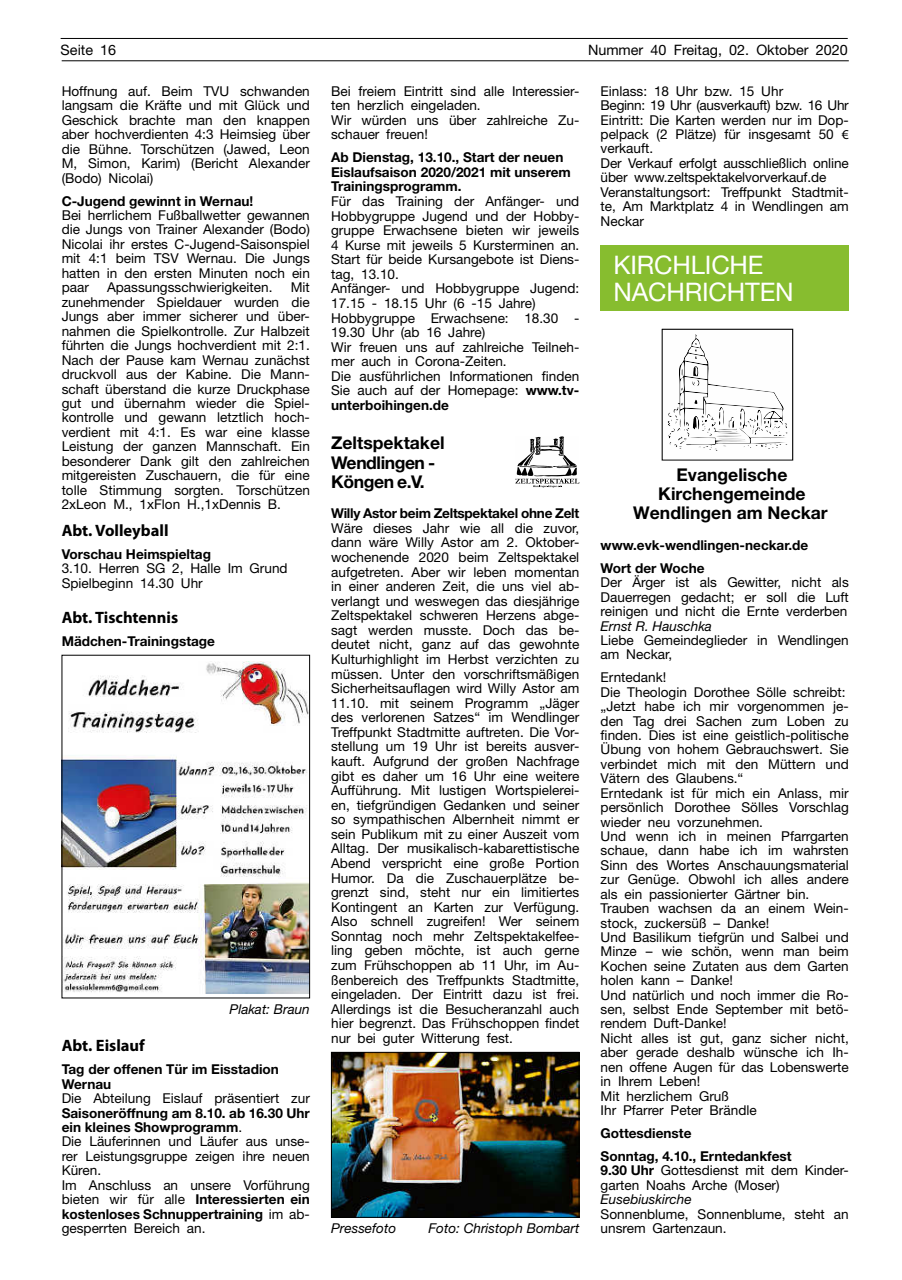
<style>
.page{position:relative;width:902px;height:1280px;background:#fff}
.page>*{position:absolute;margin:0;border:0;box-sizing:border-box;transform-origin:0 0}
.t1{font:25.65px/27.2px "Helvetica Neue";letter-spacing:-.005em;color:#fff}
.t2{font:700 17.55px/19.2px "Helvetica Neue";color:#000;text-align:center}
.t3{font:700 17.55px/19.4px "Helvetica Neue";letter-spacing:-.02em;color:#000}
.t4{font:700 16.5px "Myriad Pro";color:#000}
.t5{font:14.4px "Helvetica Neue";color:#000}
.t6{font:13.65px/14.4px "Helvetica Neue";color:#000}
.t7{font:700 13.65px/23px "Helvetica Neue";color:#000}
.t8{font:italic 13.65px "Helvetica Neue";color:#000}
.t9{font:700 13.65px "Helvetica Neue";letter-spacing:-.02em;color:#000}
.s1{font-weight:700}
.s2{font-family:"Myriad Pro"}
</style>
<div class="page">
<hr style="left:61px;top:38px;width:786px;height:1px;background:#000">
<hr style="left:62px;top:61px;width:786px;height:1px;background:#000">
<img style="left:64px;top:661px;width:244px;height:333px">
<div style="left:62px;top:655px;width:248px;height:343px;border:1px solid #000"></div>
<div style="left:600px;top:245px;width:248px;height:66px;background:#87bd2f"></div>
<svg style="left:661px;top:329px;width:132px;height:132px"></svg>
<svg style="left:515px;top:436px;width:64px;height:52px"></svg>
<img style="left:333px;top:1054px;width:244px;height:161px">
<div style="left:331px;top:1052px;width:248px;height:165px;border:1px solid #000"></div>
<p class="t5" style="left:61px;top:41px;width:57px">Seite 16</p>
<p class="t5" style="left:588px;top:41px;width:261px">Nummer 40 Freitag, 02. Oktober 2020</p>
<p class="t6" style="left:62px;top:84px;width:250px;text-align:justify">Hoffnung auf. Beim TVU schwanden langsam die Kräfte und mit Glück und Geschick brachte man den knappen aber hochverdienten 4:3 Heimsieg über die Bühne. Torschützen (Jawed, Leon M, Simon, Karim) (Bericht Alexander (Bodo) Nicolai)</p>
<p class="t7" style="left:62px;top:189px;width:193px">C-Jugend gewinnt in Wernau!</p>
<p class="t6" style="left:62px;top:208px;width:250px;text-align:justify">Bei herrlichem Fußballwetter gewannen die Jungs von Trainer Alexander (Bodo)<br>Nicolai ihr erstes C-Jugend-Saisonspiel mit 4:1 beim TSV Wernau. Die Jungs hatten in den ersten Minuten noch ein paar</p>
<p class="t6" style="left:331px;top:83px;width:250px">Bei freiem Eintritt sind alle Interessier&shy;ten herzlich eingeladen.<br>Wir würden uns über zahlreiche Zu&shy;schauer freuen!</p>
<p class="t7" style="left:331px;top:150px;width:241px;line-height:14.5px">Ab Dienstag, 13.10., Start der neuen<br>Eislaufsaison 2020/2021 mit unserem<br>Trainingsprogramm.</p>
<p class="t6" style="left:331px;top:194px;width:250px">Für das Training der Anfänger- und<br>Hobbygruppe Jugend und der Hobby&shy;gruppe Erwachsene bieten wir jeweils<br>4 Kurse mit jeweils 5 Kursterminen an.<br>Start für beide Kursangebote ist Diens&shy;tag, 13.10.<br>Anfänger- und Hobbygruppe Jugend:<br>17.15 - 18.15 Uhr (6 -15 Jahre)<br>Hobbygruppe Erwachsene: 18.30 -<br>19.30 Uhr (ab 16 Jahre)<br>Wir freuen uns auf zahlreiche Teilneh&shy;mer auch in Corona-Zeiten.<br>Die ausführlichen Informationen finden<br>Sie auch auf der Homepage: <span class="s1">www.tv&shy;unterboihingen.de</span></p>
<p class="t3" style="left:331px;top:433px;width:115px">Zeltspektakel<br>Wendlingen -<br>Köngen e.V.</p>
<p class="t9" style="left:331px;top:505px;width:250px">Willy Astor beim Zeltspektakel ohne Zelt</p>
<p class="t6" style="left:331px;top:520px;width:250px;text-align:justify">Wäre dieses Jahr wie all die zuvor, dann wäre Willy Astor am 2. Oktober&shy;wochenende 2020 beim Zeltspektakel aufgetreten. Aber wir leben momentan in einer anderen Zeit, die uns viel ab&shy;verlangt und weswegen das diesjährige Zeltspektakel schweren Herzens abge&shy;sagt werden musste. Doch das be&shy;deutet nicht, ganz auf das gewohnte Kulturhighlight im Herbst verzichten zu müssen. Unter den vorschriftsmäßigen Sicherheitsauflagen wird Willy Astor am 11.10. mit seinem Programm „Jäger des verlorenen Satzes“ im Wendlinger Treffpunkt Stadtmitte auftreten. Die Vor&shy;stellung um 19 Uhr ist bereits ausver&shy;kauft. Aufgrund der großen Nachfrage gibt es daher um 16 Uhr eine weitere Aufführung. Mit lustigen Wortspielerei&shy;en, tiefgründigen Gedanken und seiner so sympathischen Albernheit nimmt er sein Publikum mit zu einer Auszeit vom Alltag. Der musikalisch-kabarettistische Abend verspricht eine große Portion Humor. Da die Zuschauerplätze be&shy;grenzt sind, steht nur ein limitiertes Kontingent an Karten zur Verfügung.<br>Also schnell zugreifen! Wer seinem Sonntag noch mehr Zeltspektakelfee&shy;ling geben möchte, ist auch gerne zum Frühschoppen ab 11 Uhr, im Au&shy;ßenbereich des Treffpunkts Stadtmitte, eingeladen. Der Eintritt dazu ist frei.<br>Allerdings ist die Besucheranzahl auch hier begrenzt. Das Frühschoppen findet nur bei guter Witterung fest.</p>
<p class="t6" style="left:600px;top:84px;width:250px">Einlass: 18 Uhr bzw. 15 Uhr<br>Beginn: 19 Uhr (ausverkauft) bzw. 16 Uhr<br>Eintritt: Die Karten werden nur im Dop&shy;pelpack (2 Plätze) für insgesamt 50 <span class="s2">€ </span>verkauft.<br>Der Verkauf erfolgt ausschließlich online über www.zeltspektakelvorverkauf.de<br>Veranstaltungsort: Treffpunkt Stadtmit&shy;te, Am Marktplatz 4 in Wendlingen am<br>Neckar</p>
<h1 class="t1" style="left:613px;top:251px;width:181px">KIRCHLICHE<br>NACHRICHTEN</h1>
<p class="t6" style="left:62px;top:280px;width:250px;text-align:justify;text-indent:229px">Mit zunehmender Spieldauer wurden die Jungs aber immer sicherer und über&shy;nahmen die Spielkontrolle. Zur Halbzeit führten die Jungs hochverdient mit 2:1.<br>Nach der Pause kam Wernau zunächst druckvoll aus der Kabine. Die Mann&shy;schaft überstand die kurze Druckphase gut und übernahm wieder die Spiel&shy;kontrolle und gewann letztlich hoch&shy;verdient mit 4:1. Es war eine klasse Leistung der ganzen Mannschaft. Ein besonderer Dank gilt den zahlreichen mitgereisten Zuschauern, die für eine tolle Stimmung sorgten. Torschützen 2xLeon M., 1xFlon H.,1xDennis B.</p>
<p class="t4" style="left:62px;top:519px;width:108px">Abt. Volleyball</p>
<p class="t7" style="left:62px;top:542px;width:151px">Vorschau Heimspieltag</p>
<p class="t6" style="left:62px;top:561px;width:227px">3.10. Herren SG 2, Halle Im Grund<br>Spielbeginn 14.30 Uhr</p>
<p class="t4" style="left:62px;top:606px;width:118px">Abt. Tischtennis</p>
<p class="t7" style="left:62px;top:629px;width:155px">Mädchen-Trainingstage</p>
<p class="t6" style="left:107px;top:280px;width:167px">Apassungsschwierigkeiten.</p>
<p class="t2" style="left:633px;top:464px;width:196px">Evangelische<br>Kirchengemeinde<br>Wendlingen am Neckar</p>
<p class="t7" style="left:600px;top:533px;width:209px">www.evk-wendlingen-neckar.de<br>Wort der Woche</p>
<p class="t6" style="left:600px;top:575px;width:250px;text-align:justify">Der Ärger ist als Gewitter, nicht als Dauerregen gedacht; er soll die Luft reinigen und nicht die Ernte verderben</p>
<p class="t8" style="left:600px;top:617px;width:113px">ernst R. Hauschka</p>
<p class="t6" style="left:600px;top:633px;width:250px">Liebe Gemeindeglieder in Wendlingen am Neckar,</p>
<p class="t6" style="left:600px;top:670px;width:250px">Erntedank!<br>Die Theologin Dorothee Sölle schreibt: „Jetzt habe ich mir vorgenommen je&shy;den Tag drei Sachen zum Loben zu finden. Dies ist eine geistlich-politische<br>Übung von hohem Gebrauchswert. Sie verbindet mich mit den Müttern und<br>Vätern des Glaubens.“<br>Erntedank ist für mich ein Anlass, mir persönlich Dorothee Sölles Vorschlag wieder neu vorzunehmen.<br>Und wenn ich in meinen Pfarrgarten schaue, dann habe ich im wahrsten<br>Sinn des Wortes Anschauungsmaterial zur Genüge. Obwohl ich alles andere als ein passionierter Gärtner bin.<br>Trauben wachsen da an einem Wein&shy;stock, zuckersüß – Danke!<br>Und Basilikum tiefgrün und Salbei und<br>Minze – wie schön, wenn man beim<br>Kochen seine Zutaten aus dem Garten holen kann – Danke!<br>Und natürlich und noch immer die Ro&shy;sen, selbst Ende September mit betö&shy;rendem Duft-Danke!<br>Nicht alles ist gut, ganz sicher nicht, aber gerade deshalb wünsche ich Ih&shy;nen offene Augen für das Lobenswerte in Ihrem Leben!<br>Mit herzlichem Gruß<br>Ihr Pfarrer Peter Brändle</p>
<p class="t7" style="left:600px;top:1121px;width:192px">Gottesdienste<br>Sonntag, 4.10., Erntedankfest</p>
<p class="t6" style="left:600px;top:1163px;width:250px"><span class="s1">9.30 Uhr</span> Gottesdienst mit dem Kinder&shy;garten Noahs Arche (Moser)</p>
<p class="t8" style="left:600px;top:1191px;width:93px">eusebiuskirche</p>
<p class="t6" style="left:600px;top:1206px;width:250px">Sonnenblume, Sonnenblume, steht an unsrem Gartenzaun.</p>
<p class="t8" style="left:229px;top:1001px;width:82px">Plakat: Braun</p>
<p class="t4" style="left:62px;top:1035px;width:85px">Abt. Eislauf</p>
<p class="t7" style="left:62px;top:1062px;width:219px;line-height:14.4px">Tag der offenen Tür im Eisstadion<br>Wernau</p>
<p class="t6" style="left:62px;top:1091px;width:250px">Die Abteilung Eislauf präsentiert zur</p>
<p class="t6" style="left:62px;top:1105px;width:250px"><span class="s1">Saisoneröffnung am 8.10. ab 16.30 Uhr ein kleines Showprogramm</span>.<br>Die Läuferinnen und Läufer aus unse&shy;rer Leistungsgruppe zeigen ihre neuen<br>Küren.<br>Im Anschluss an unsere Vorführung bieten wir für alle <span class="s1">Interessierten ein kostenloses Schnuppertraining</span> im ab&shy;gesperrten Bereich an.</p>
<p class="t8" style="left:331px;top:1220px;width:66px">Pressefoto</p>
<p class="t8" style="left:428px;top:1220px;width:152px">Foto: Christoph Bombart</p>
</div>
